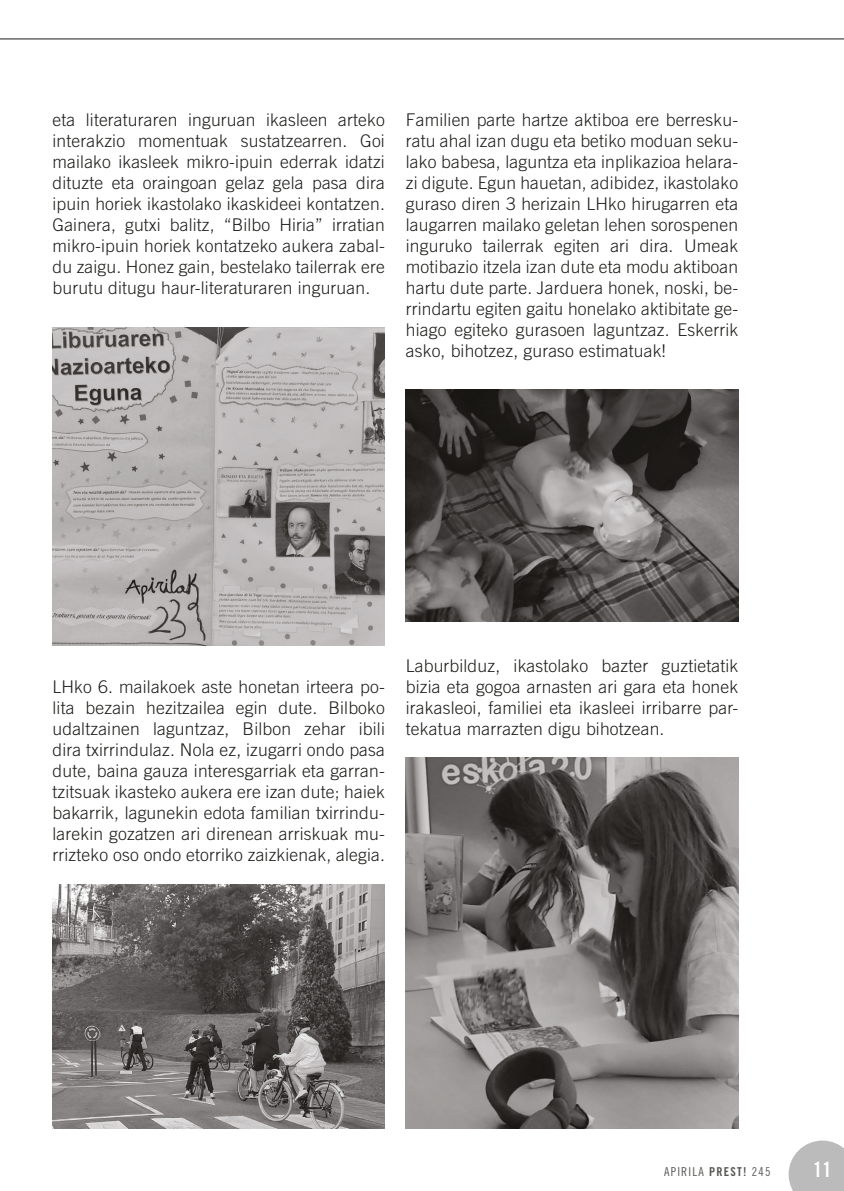
<style>
.page{position:relative;width:844px;height:1191px;background:#fff}
.page>*{position:absolute;margin:0;border:0;box-sizing:border-box;transform-origin:0 0}
.t1{font:21px "Trade Gothic LT Std Bd Cn 20";color:#fff}
.testua{font:300 17.5px/21px "Trade Gothic LT Std";letter-spacing:.01em;color:#1d1d1b;text-align:justify}
.t2{font:12.25px "Trade Gothic LT Std Cn 18";letter-spacing:.1em;color:#1d1d1b}
.s1{font-family:"Trade Gothic LT Std Bd Cn 20"}
</style>
<div class="page">
<hr style="left:0;top:39px;width:843px;height:1px;background:#1d1d1b">
<img style="left:52px;top:327px;width:333px;height:319px">
<img style="left:406px;top:389px;width:332px;height:233px">
<img style="left:52px;top:884px;width:333px;height:244px">
<img style="left:406px;top:757px;width:332px;height:371px">
<svg style="left:788px;top:1140px;width:55px;height:51px"></svg>
<p class="testua" style="left:52px;top:109px;width:334px">eta literaturaren inguruan ikasleen arteko interakzio momentuak sustatzearren. Goi mailako ikasleek mikro-ipuin ederrak idatzi dituzte eta oraingoan gelaz gela pasa dira ipuin horiek ikastolako ikaskideei kontatzen.<br>Gainera, gutxi balitz, “Bilbo Hiria” irratian mikro-ipuin horiek kontatzeko aukera zabal&shy;du zaigu. Honez gain, bestelako tailerrak ere burutu ditugu haur-literaturaren inguruan.</p>
<p class="testua" style="left:406px;top:109px;width:334px">Familien parte hartze aktiboa ere berresku&shy;ratu ahal izan dugu eta betiko moduan seku&shy;lako babesa, laguntza eta inplikazioa helara&shy;zi digute. Egun hauetan, adibidez, ikastolako guraso diren 3 herizain LHko hirugarren eta laugarren mailako geletan lehen sorospenen inguruko tailerrak egiten ari dira. Umeak motibazio itzela izan dute eta modu aktiboan hartu dute parte. Jarduera honek, noski, be&shy;rrindartu egiten gaitu honelako aktibitate ge&shy;hiago egiteko gurasoen laguntzaz. Eskerrik asko, bihotzez, guraso estimatuak!</p>
<p class="testua" style="left:52px;top:676px;width:334px">LHko 6. mailakoek aste honetan irteera po&shy;lita bezain hezitzailea egin dute. Bilboko udaltzainen laguntzaz, Bilbon zehar ibili dira txirrindulaz. Nola ez, izugarri ondo pasa dute, baina gauza interesgarriak eta garran&shy;tzitsuak ikasteko aukera ere izan dute; haiek bakarrik, lagunekin edota familian txirrindu&shy;larekin gozatzen ari direnean arriskuak mu&shy;rrizteko oso ondo etorriko zaizkienak, alegia.</p>
<p class="testua" style="left:406px;top:655px;width:334px">Laburbilduz, ikastolako bazter guztietatik bizia eta gogoa arnasten ari gara eta honek irakasleoi, familiei eta ikasleei irribarre par&shy;tekatua marrazten digu bihotzean.</p>
<p class="t2" style="left:663px;top:1164px;width:108px">APIRILA <span class="s1">PREST!</span> 245</p>
<p class="t1" style="left:813px;top:1157px;width:20px">11</p>
</div>
